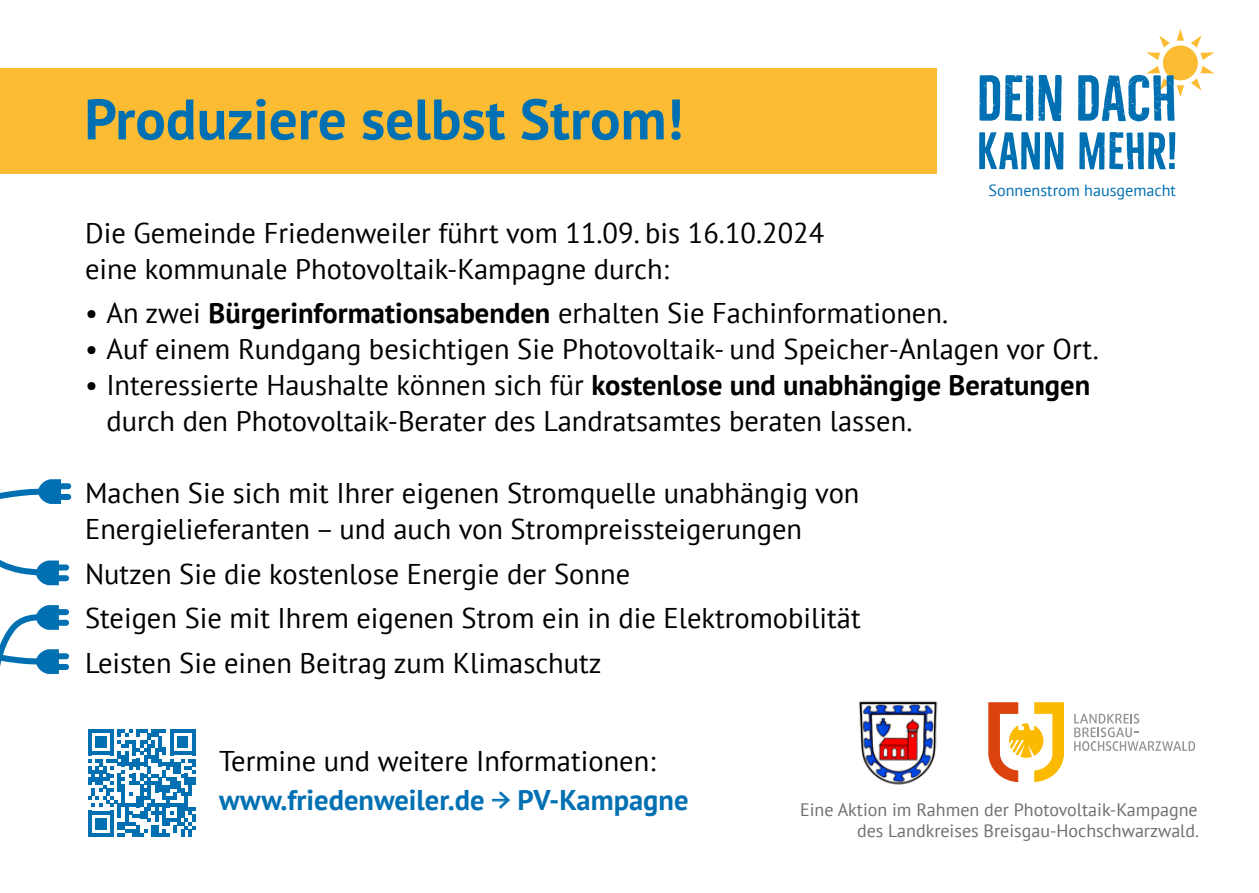
<style>
.page{position:relative;width:1259px;height:893px;background:#fff}
.page>*{position:absolute;margin:0;border:0;box-sizing:border-box;transform-origin:0 0}
.t1{font:700 57px "PT Sans";color:#0070b2}
.t2{font:28.5px/36px "PT Sans";color:#000}
.t3{font:18px/21px "PT Sans";color:#706f6f;text-align:right}
.t4{font:16.2px "PT Sans";color:#0070b2}
.s1{font-weight:700}
.s2{font-weight:700;color:#0070b2}
.s3{font-family:"Minion Pro";font-weight:700;color:#0070b2}
</style>
<div class="page">
<div style="left:0;top:68px;width:936px;height:106px;background:#fbbc33"></div>
<div style="left:1163px;top:46px;width:34px;height:34px;background:#fbbc33;border-radius:50%"></div>
<svg style="left:1176px;top:29px;width:8px;height:12px"></svg>
<svg style="left:1190px;top:35px;width:24px;height:25px"></svg>
<svg style="left:1190px;top:66px;width:24px;height:25px"></svg>
<svg style="left:1146px;top:35px;width:24px;height:25px"></svg>
<svg style="left:979px;top:75px;width:82px;height:46px"></svg>
<svg style="left:1078px;top:66px;width:106px;height:55px"></svg>
<svg style="left:979px;top:132px;width:84px;height:37px"></svg>
<svg style="left:1079px;top:132px;width:96px;height:37px"></svg>
<svg style="left:1074px;top:714px;width:121px;height:37px"></svg>
<svg style="left:988px;top:702px;width:76px;height:80px"></svg>
<svg style="left:88px;top:729px;width:108px;height:108px"></svg>
<div style="left:58px;top:494px;width:13px;height:6px;background:#0070b2;border-radius:3px"></div>
<div style="left:58px;top:483px;width:13px;height:6px;background:#0070b2;border-radius:3px"></div>
<svg style="left:0;top:479px;width:61px;height:25px"></svg>
<div style="left:56px;top:575px;width:13px;height:6px;background:#0070b2;border-radius:3px"></div>
<div style="left:56px;top:564px;width:13px;height:6px;background:#0070b2;border-radius:3px"></div>
<svg style="left:0;top:559px;width:59px;height:26px"></svg>
<div style="left:56px;top:620px;width:13px;height:6px;background:#0070b2;border-radius:3px"></div>
<div style="left:56px;top:609px;width:13px;height:6px;background:#0070b2;border-radius:3px"></div>
<div style="left:56px;top:653px;width:13px;height:6px;background:#0070b2;border-radius:3px"></div>
<div style="left:56px;top:664px;width:13px;height:6px;background:#0070b2;border-radius:3px"></div>
<svg style="left:0;top:605px;width:59px;height:69px"></svg>
<img style="left:858px;top:701px;width:80px;height:84px">
<h1 class="t1" style="left:84px;top:81px;width:600px">Produziere selbst Strom!</h1>
<p class="t4" style="left:988px;top:180px;width:189px">Sonnenstrom hausgemacht</p>
<p class="t2" style="left:85px;top:214px;width:741px">Die Gemeinde Friedenweiler führt vom 11.09. bis 16.10.2024 eine kommunale Photovoltaik-Kampagne durch:</p>
<p class="t2" style="left:85px;top:294px;width:864px">• An zwei <span class="s1">Bürgerinformationsabenden</span> erhalten Sie Fachinformationen.</p>
<p class="t2" style="left:85px;top:330px;width:1015px">• Auf einem Rundgang besichtigen Sie Photovoltaik- und Speicher-Anlagen vor Ort.</p>
<p class="t2" style="left:106px;top:366px;width:985px;text-indent:-21px">• Interessierte Haushalte können sich für <span class="s1">kostenlose und unabhängige Beratungen </span>durch den Photovoltaik-Berater des Landratsamtes beraten lassen.</p>
<p class="t2" style="left:85px;top:474px;width:776px">Machen Sie sich mit Ihrer eigenen Stromquelle unabhängig von<br>Energielieferanten – und auch von Strompreissteigerungen</p>
<p class="t2" style="left:85px;top:551px;width:777px;line-height:44.4px">Nutzen Sie die kostenlose Energie der Sonne<br>Steigen Sie mit Ihrem eigenen Strom ein in die Elektromobilität<br>Leisten Sie einen Beitrag zum Klimaschutz</p>
<p class="t2" style="left:219px;top:741px;width:471px;line-height:39px">Termine und weitere Informationen: <span class="s2">www.friedenweiler.de</span> <span class="s3">→</span> <span class="s2">PV-Kampagne</span></p>
<p class="t3" style="left:800px;top:799px;width:400px">Eine Aktion im Rahmen der Photovoltaik-Kampagne des Landkreises Breisgau-Hochschwarzwald.</p>
</div>
